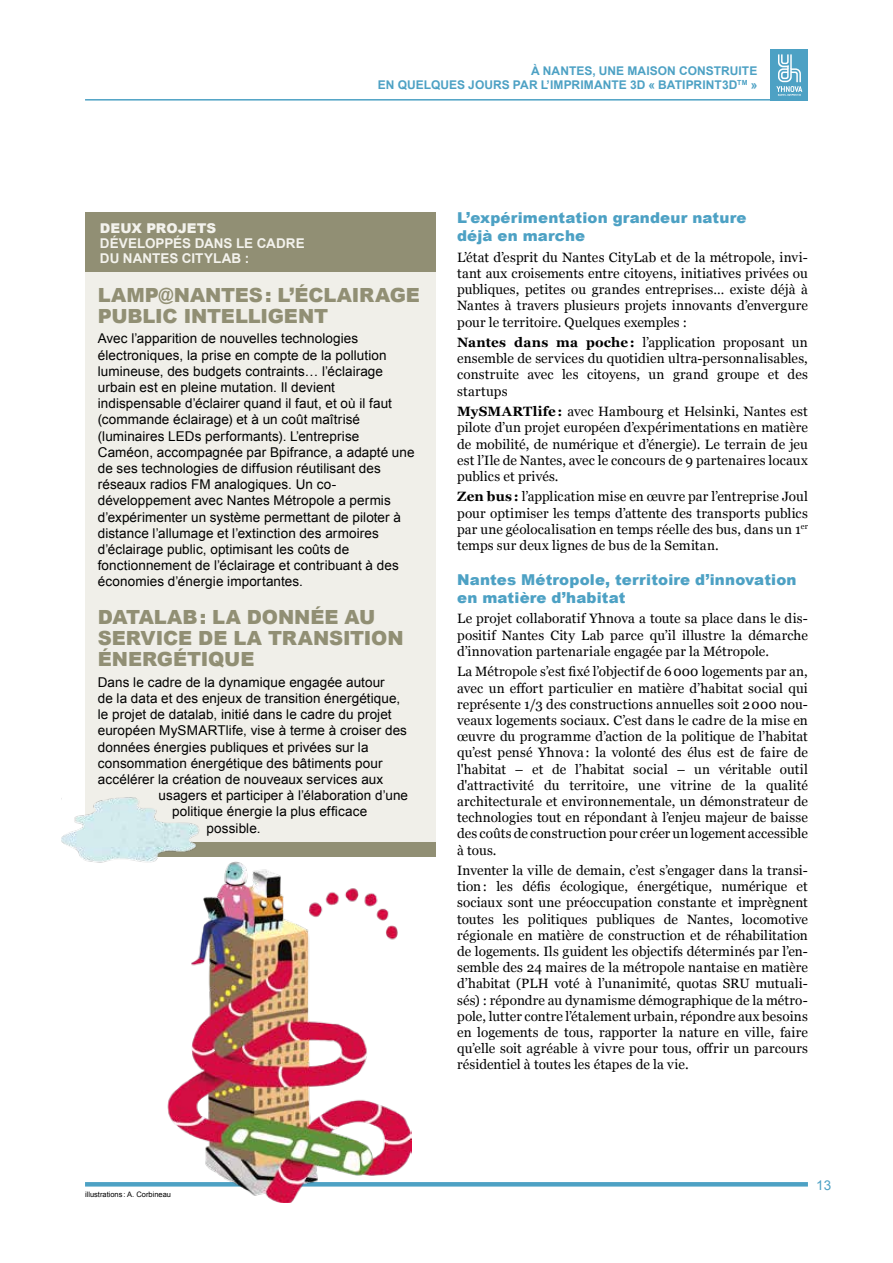
<style>
.page{position:relative;width:893px;height:1263px;background:#fff}
.page>*{position:absolute;margin:0;border:0;box-sizing:border-box;transform-origin:0 0}
.t1{font:900 19.5px/21px "Arial";letter-spacing:-.005em;color:#918f74}
.t2{font:900 15px/18px "Arial";letter-spacing:.01em;color:#4da1c4}
.t3{font:13.5px/16.2px "Georgia";letter-spacing:.01em;color:#000;text-align:justify}
.t4{font:13.5px/16.2px "Arial";letter-spacing:.005em;color:#000}
.t5{font:700 13.5px/15px "Arial";color:#f3f2ec}
.t6{font:900 13.5px "Arial";letter-spacing:.005em;color:#f3f2ec}
.t7{font:13.5px "Arial";color:#4da1c4}
.t8{font:700 12px/13.5px "Arial";letter-spacing:.005em;color:#4da1c4;text-align:right}
.t9{font:7.5px "Arial";color:#000}
.s1{font-weight:700}
</style>
<div class="page">
<hr style="left:85px;top:99px;width:723px;height:2px;background:#4da1c4">
<hr style="left:85px;top:1182px;width:723px;height:4px;background:#4da1c4">
<div style="left:771px;top:49px;width:37px;height:52px;background:#4da1c4"></div>
<svg style="left:776px;top:54px;width:26px;height:42px"></svg>
<div style="left:85px;top:272px;width:351px;height:570px;background:#f0efe9"></div>
<div style="left:85px;top:842px;width:351px;height:14px;background:#918f74"></div>
<div style="left:85px;top:213px;width:351px;height:59px;background:#918f74"></div>
<img style="left:61px;top:797px;width:350px;height:405px">
<p class="t8" style="left:378px;top:64px;width:381px">À NANTES, UNE MAISON CONSTRUITE<br>EN QUELQUES JOURS PAR L’IMPRIMANTE 3D « BATIPRINT3D<sup>TM</sup> »</p>
<p class="t6" style="left:100px;top:218px;width:118px">DEUX PROJETS</p>
<p class="t5" style="left:100px;top:236px;width:206px">DÉVELOPPÉS DANS LE CADRE<br>DU NANTES CITYLAB :</p>
<h1 class="t1" style="left:98px;top:284px;width:324px">LAMP@NANTES: L’ÉCLAIRAGE<br>PUBLIC INTELLIGENT</h1>
<p class="t4" style="left:98px;top:331px;width:318px">Avec l’apparition de nouvelles technologies électroniques, la prise en compte de la pollution lumineuse, des budgets contraints… l’éclairage urbain est en pleine mutation. Il devient indispensable d’éclairer quand il faut, et où il faut (commande éclairage) et à un coût maîtrisé (luminaires LEDs performants). L’entreprise Caméon, accompagnée par Bpifrance, a adapté une de ses technologies de diffusion réutilisant des réseaux radios FM analogiques. Un co&shy;développement avec Nantes Métropole a permis d’expérimenter un système permettant de piloter à distance l’allumage et l’extinction des armoires d’éclairage public, optimisant les coûts de fonctionnement de l’éclairage et contribuant à des économies d’énergie importantes.</p>
<h1 class="t1" style="left:98px;top:606px;width:307px">DATALAB: LA DONNÉE AU<br>SERVICE DE LA TRANSITION<br>ÉNERGÉTIQUE</h1>
<p class="t4" style="left:98px;top:674px;width:288px">Dans le cadre de la dynamique engagée autour</p>
<p class="t4" style="left:98px;top:690px;width:304px">de la data et des enjeux de transition énergétique,</p>
<p class="t4" style="left:98px;top:706px;width:295px">le projet de datalab, initié dans le cadre du projet</p>
<p class="t4" style="left:98px;top:723px;width:311px">européen MySMARTlife, vise à terme à croiser des</p>
<p class="t4" style="left:98px;top:739px;width:272px">données énergies publiques et privées sur la</p>
<p class="t4" style="left:98px;top:755px;width:286px">consommation énergétique des bâtiments pour</p>
<p class="t4" style="left:98px;top:771px;width:287px">accélérer la création de nouveaux services aux</p>
<p class="t4" style="left:159px;top:787px;width:251px">usagers et participer à l’élaboration d’une</p>
<p class="t4" style="left:172px;top:804px;width:197px">politique énergie la plus efficace</p>
<p class="t4" style="left:207px;top:820px;width:56px">possible.</p>
<p class="t2" style="left:457px;top:209px;width:291px">L’expérimentation grandeur nature déjà en marche</p>
<p class="t3" style="left:457px;top:248px;width:352px">L’état d’esprit du Nantes CityLab et de la métropole, invi&shy;tant aux croisements entre citoyens, initiatives privées ou publiques, petites ou grandes entreprises… existe déjà à Nantes à travers plusieurs projets innovants d’envergure pour le territoire. Quelques exemples :</p>
<p class="t3" style="left:457px;top:334px;width:352px"><span class="s1">Nantes dans ma poche:</span> l’application proposant un ensemble de services du quotidien ultra-personnalisables, construite avec les citoyens, un grand groupe et des startups</p>
<p class="t3" style="left:457px;top:403px;width:352px"><span class="s1">MySMARTlife:</span> avec Hambourg et Helsinki, Nantes est pilote d’un projet européen d’expérimentations en matière de mobilité, de numérique et d’énergie). Le terrain de jeu est l’Ile de Nantes, avec le concours de 9 partenaires locaux publics et privés.</p>
<p class="t3" style="left:457px;top:488px;width:352px"><span class="s1">Zen bus:</span> l’application mise en œuvre par l’entreprise Joul pour optimiser les temps d’attente des transports publics par une géolocalisation en temps réelle des bus, dans un 1<sup>er </sup>temps sur deux lignes de bus de la Semitan.</p>
<p class="t2" style="left:457px;top:570px;width:341px">Nantes Métropole, territoire d’innovation en matière d’habitat</p>
<p class="t3" style="left:457px;top:610px;width:352px">Le projet collaboratif Yhnova a toute sa place dans le dis&shy;positif Nantes City Lab parce qu’il illustre la démarche d’innovation partenariale engagée par la Métropole.</p>
<p class="t3" style="left:457px;top:663px;width:352px">La Métropole s’est fixé l’objectif de 6000 logements par an, avec un effort particulier en matière d’habitat social qui représente 1/3 des constructions annuelles soit 2000 nou&shy;veaux logements sociaux. C’est dans le cadre de la mise en œuvre du programme d’action de la politique de l’habitat qu’est pensé Yhnova: la volonté des élus est de faire de l'habitat – et de l’habitat social – un véritable outil d'attractivité du territoire, une vitrine de la qualité architecturale et environnementale, un démonstrateur de technologies tout en répondant à l’enjeu majeur de baisse des coûts de construction pour créer un logement accessible à tous.</p>
<p class="t3" style="left:457px;top:862px;width:352px">Inventer la ville de demain, c’est s’engager dans la transi&shy;tion: les défis écologique, énergétique, numérique et sociaux sont une préoccupation constante et imprègnent toutes les politiques publiques de Nantes, locomotive régionale en matière de construction et de réhabilitation de logements. Ils guident les objectifs déterminés par l’en&shy;semble des 24 maires de la métropole nantaise en matière d’habitat (PLH voté à l’unanimité, quotas SRU mutuali&shy;sés) : répondre au dynamisme démographique de la métro&shy;pole, lutter contre l’étalement urbain, répondre aux besoins en logements de tous, rapporter la nature en ville, faire qu’elle soit agréable à vivre pour tous, offrir un parcours résidentiel à toutes les étapes de la vie.</p>
<p class="t9" style="left:85px;top:1190px;width:87px">illustrations : A. Corbineau</p>
<p class="t7" style="left:816px;top:1176px;width:17px">13</p>
</div>
